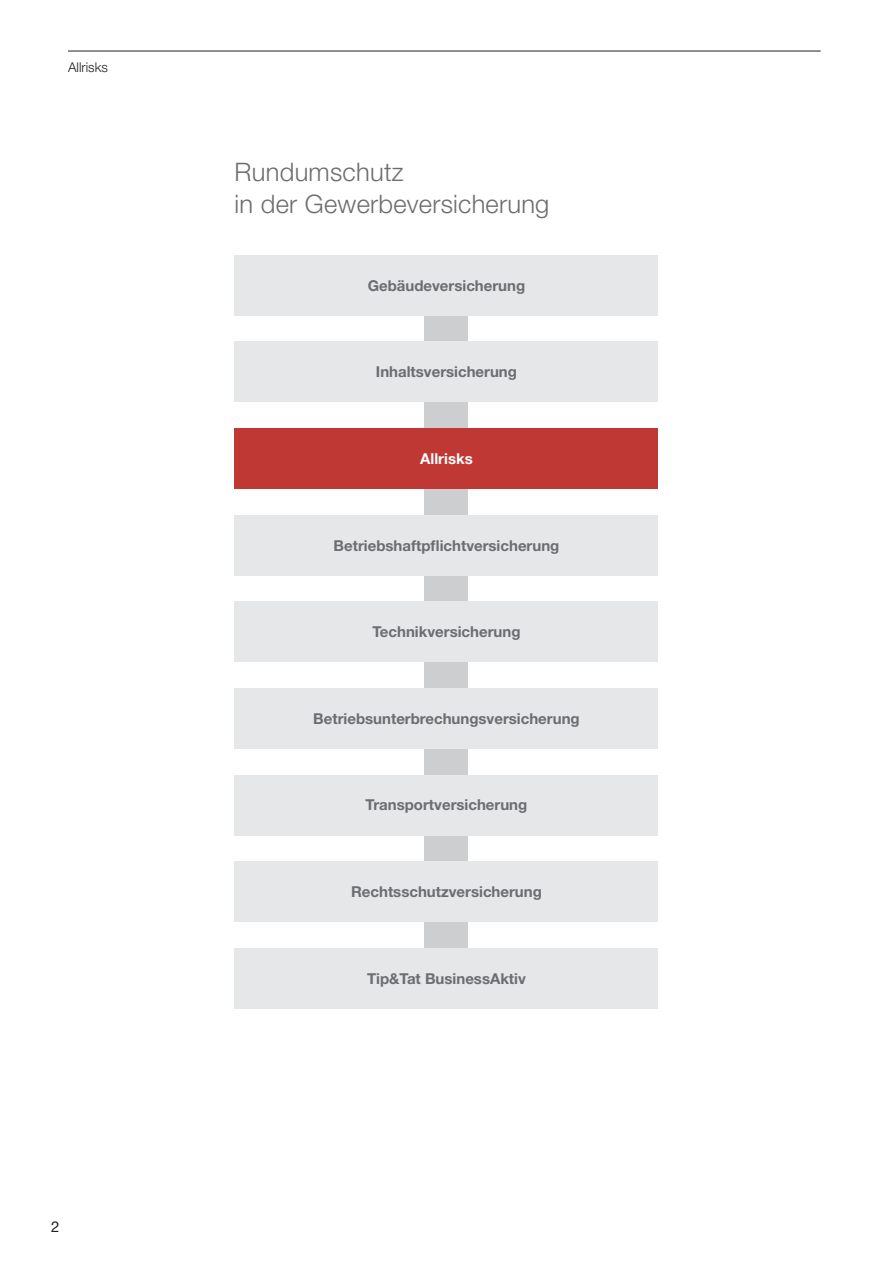
<style>
.page{position:relative;width:893px;height:1263px;background:#fff}
.page>*{position:absolute;margin:0;border:0;box-sizing:border-box;transform-origin:0 0}
.t1{font:300 25.5px/31.5px "Helvetica Neue LT Std";letter-spacing:.01em;color:#6c6d70}
.t2{font:700 15px "Helvetica Neue LT Std";color:#6c6d70}
.t3{font:700 15px "Helvetica Neue LT Std";color:#fff}
.t4{font:15px "Helvetica Neue LT Std";color:#231f20}
.t5{font:300 13.5px "Helvetica Neue LT Std";color:#231f20}
</style>
<div class="page">
<hr style="left:68px;top:51px;width:753px;height:1px;background:#231f20">
<div style="left:424px;top:285px;width:44px;height:683px;background:#cdced0"></div>
<div style="left:235px;top:255px;width:423px;height:60px;background:#e6e7e9"></div>
<div style="left:235px;top:342px;width:423px;height:60px;background:#e6e7e9"></div>
<div style="left:235px;top:688px;width:423px;height:60px;background:#e6e7e9"></div>
<div style="left:235px;top:428px;width:423px;height:61px;background:#bf3834"></div>
<div style="left:235px;top:515px;width:423px;height:60px;background:#e6e7e9"></div>
<div style="left:235px;top:602px;width:423px;height:60px;background:#e6e7e9"></div>
<div style="left:235px;top:775px;width:423px;height:60px;background:#e6e7e9"></div>
<div style="left:235px;top:862px;width:423px;height:60px;background:#e6e7e9"></div>
<div style="left:235px;top:948px;width:423px;height:60px;background:#e6e7e9"></div>
<p class="t5" style="left:68px;top:59px;width:41px">Allrisks</p>
<p class="t4" style="left:51px;top:1217px;width:10px">2</p>
<h1 class="t1" style="left:235px;top:156px;width:316px">Rundumschutz<br>in der Gewerbeversicherung</h1>
<p class="t2" style="left:368px;top:276px;width:159px">Gebäudeversicherung</p>
<p class="t2" style="left:376px;top:363px;width:143px">Inhaltsversicherung</p>
<p class="t3" style="left:420px;top:449px;width:54px">Allrisks</p>
<p class="t2" style="left:334px;top:536px;width:227px">Betriebshaftpflichtversicherung</p>
<p class="t2" style="left:372px;top:622px;width:150px">Technikversicherung</p>
<p class="t2" style="left:313px;top:709px;width:268px">Betriebsunterbrechungsversicherung</p>
<p class="t2" style="left:366px;top:796px;width:163px">Transportversicherung</p>
<p class="t2" style="left:351px;top:882px;width:192px">Rechtsschutzversicherung</p>
<p class="t2" style="left:367px;top:969px;width:160px">Tip&amp;Tat BusinessAktiv</p>
</div>
